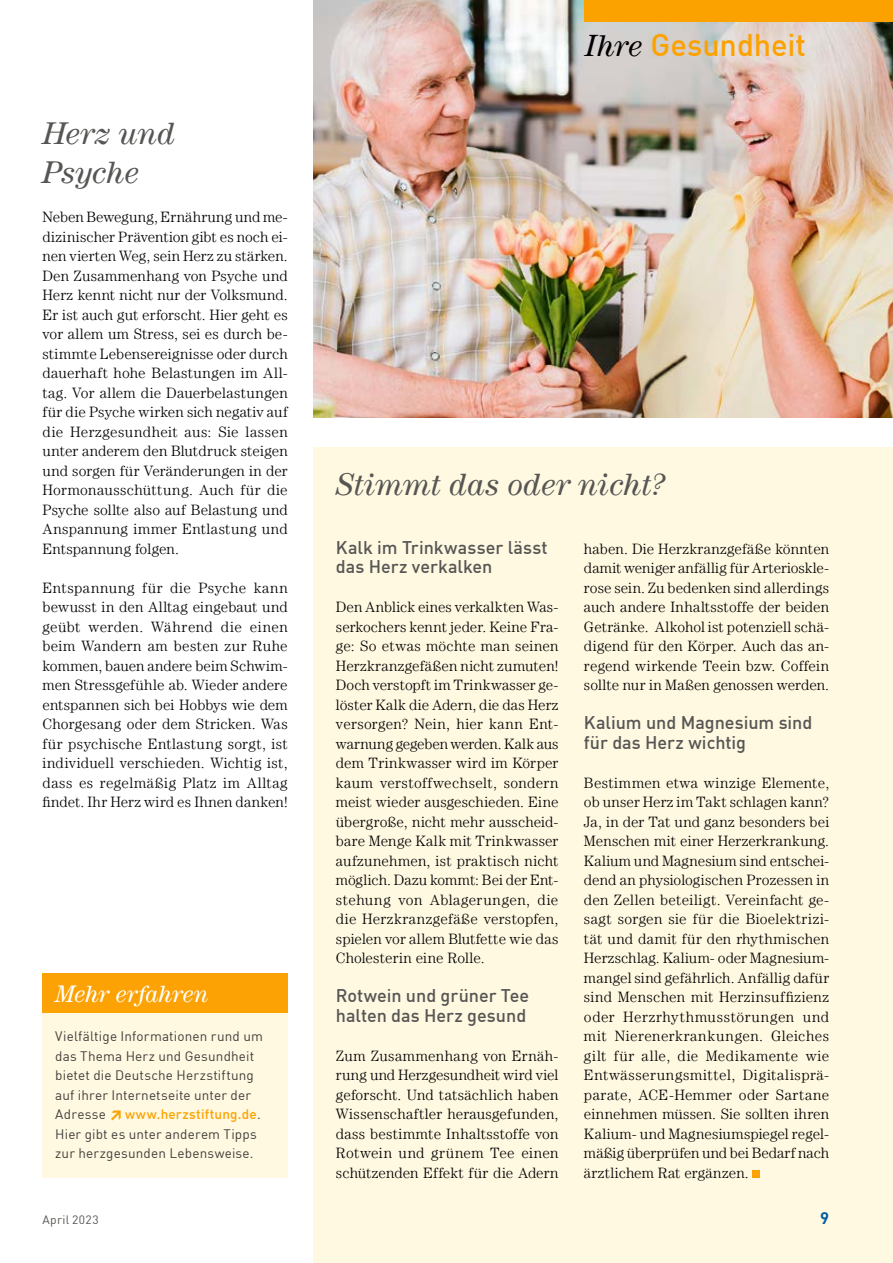
<style>
.page{position:relative;width:893px;height:1263px;background:#fff}
.page>*{position:absolute;margin:0;border:0;box-sizing:border-box;transform-origin:0 0}
.Inhalt_H3-_Überschrift_2_Ebene_21pt{font:italic 31.5px/39px "Century LT";letter-spacing:-.005em;color:#575654}
.t1{font:500 30.75px "DIN";letter-spacing:-.005em;color:#fca200}
.Inhalt_H3-_Info-Ueberschrift_16pt{font:italic 24px "Century LT";letter-spacing:.005em;color:#fff}
.Inhalt_H4-_Überschrift_3_Ebene_12pt{font:500 18px/19.5px "DIN";color:#575654}
.t2{font:700 16.5px "DIN";color:#005da2}
.Inhalt_p-Fließtext_10pt{font:300 15px/19.5px "Century LT";letter-spacing:.01em;color:#000;text-align:justify}
.Inhalt_p-_Info-klein_Fließtext_9_pt{font:13.5px/19.5px "DIN";letter-spacing:.015em;color:#413e3b}
.t3{font:12px "DIN";letter-spacing:.035em;color:#575654}
.s1{font-weight:900;color:#fca200}
.s2{font-weight:500;color:#fca200}
.s3{font-family:"Century LT";font-weight:400;font-style:italic;color:#000}
</style>
<div class="page">
<div style="left:313px;top:448px;width:580px;height:815px;background:#fff9e2"></div>
<div style="left:753px;top:1170px;width:7px;height:8px;background:#fca204"></div>
<img style="left:313px;top:0;width:580px;height:417px">
<div style="left:43px;top:974px;width:245px;height:204px;background:#fff9e2"></div>
<div style="left:43px;top:974px;width:245px;height:39px;background:#fca204"></div>
<div style="left:585px;top:0;width:308px;height:21px;background:#fca200"></div>
<h3 class="Inhalt_H3-_Überschrift_2_Ebene_21pt" style="left:43px;top:114px;width:134px">Herz und<br>Psyche</h3>
<p class="Inhalt_p-Fließtext_10pt" style="left:43px;top:207px;width:247px">Neben Bewegung, Ernährung und me&shy;dizinischer Prävention gibt es noch ei&shy;nen vierten Weg, sein Herz zu stärken.<br>Den Zusammenhang von Psyche und Herz kennt nicht nur der Volksmund.<br>Er ist auch gut erforscht. Hier geht es vor allem um Stress, sei es durch be&shy;stimmte Lebensereignisse oder durch dauerhaft hohe Belastungen im All&shy;tag. Vor allem die Dauerbelastungen für die Psyche wirken sich negativ auf die Herzgesundheit aus: Sie lassen unter anderem den Blutdruck steigen und sorgen für Veränderungen in der Hormonausschüttung. Auch für die Psyche sollte also auf Belastung und Anspannung immer Entlastung und Entspannung folgen.</p>
<p class="Inhalt_p-Fließtext_10pt" style="left:43px;top:578px;width:247px">Entspannung für die Psyche kann bewusst in den Alltag eingebaut und geübt werden. Während die einen beim Wandern am besten zur Ruhe kommen, bauen andere beim Schwim&shy;men Stressgefühle ab. Wieder andere entspannen sich bei Hobbys wie dem Chorgesang oder dem Stricken. Was für psychische Entlastung sorgt, ist individuell verschieden. Wichtig ist, dass es regelmäßig Platz im Alltag findet. Ihr Herz wird es Ihnen danken!</p>
<h3 class="Inhalt_H3-_Info-Ueberschrift_16pt" style="left:55px;top:980px;width:155px">Mehr erfahren</h3>
<p class="Inhalt_p-_Info-klein_Fließtext_9_pt" style="left:55px;top:1028px;width:209px">Vielfältige Informationen rund um das Thema Herz und Gesundheit bietet die Deutsche Herzstiftung auf ihrer Internetseite unter der<br>Adresse <span class="s1">≥</span><span class="s2">www.herzstiftung.de</span>.<br>Hier gibt es unter anderem Tipps zur herzgesunden Lebensweise.</p>
<h2 class="t1" style="left:585px;top:31px;width:223px"><span class="s3">Ihre</span> Gesundheit</h2>
<h3 class="Inhalt_H3-_Überschrift_2_Ebene_21pt" style="left:336px;top:465px;width:331px">Stimmt das oder nicht?</h3>
<h4 class="Inhalt_H4-_Überschrift_3_Ebene_12pt" style="left:336px;top:539px;width:213px">Kalk im Trinkwasser lässt das Herz verkalken</h4>
<p class="Inhalt_p-Fließtext_10pt" style="left:336px;top:597px;width:224px">Den Anblick eines verkalkten Was&shy;serkochers kennt jeder. Keine Fra&shy;ge: So etwas möchte man seinen Herzkranzgefäßen nicht zumuten!<br>Doch verstopft im Trinkwasser ge&shy;löster Kalk die Adern, die das Herz versorgen? Nein, hier kann Ent&shy;warnung gegeben werden. Kalk aus dem Trinkwasser wird im Körper kaum verstoffwechselt, sondern meist wieder ausgeschieden. Eine übergroße, nicht mehr ausscheid&shy;bare Menge Kalk mit Trinkwasser aufzunehmen, ist praktisch nicht möglich. Dazu kommt: Bei der Ent&shy;stehung von Ablagerungen, die die Herzkranzgefäße verstopfen, spielen vor allem Blutfette wie das Cholesterin eine Rolle.</p>
<h4 class="Inhalt_H4-_Überschrift_3_Ebene_12pt" style="left:336px;top:987px;width:195px">Rotwein und grüner Tee halten das Herz gesund</h4>
<p class="Inhalt_p-Fließtext_10pt" style="left:336px;top:1046px;width:224px">Zum Zusammenhang von Ernäh&shy;rung und Herzgesundheit wird viel geforscht. Und tatsächlich haben Wissenschaftler herausgefunden, dass bestimmte Inhaltsstoffe von Rotwein und grünem Tee einen schützenden Effekt für die Adern</p>
<p class="Inhalt_p-Fließtext_10pt" style="left:584px;top:539px;width:247px">haben. Die Herzkranzgefäße könnten damit weniger anfällig für Arterioskle&shy;rose sein. Zu bedenken sind allerdings auch andere Inhaltsstoffe der beiden Getränke. Alkohol ist potenziell schä&shy;digend für den Körper. Auch das an&shy;regend wirkende Teein bzw. Coffein sollte nur in Maßen genossen werden.</p>
<h4 class="Inhalt_H4-_Überschrift_3_Ebene_12pt" style="left:584px;top:714px;width:230px">Kalium und Magnesium sind für das Herz wichtig</h4>
<p class="Inhalt_p-Fließtext_10pt" style="left:584px;top:773px;width:247px">Bestimmen etwa winzige Elemente, ob unser Herz im Takt schlagen kann?<br>Ja, in der Tat und ganz besonders bei Menschen mit einer Herzerkrankung.<br>Kalium und Magnesium sind entschei&shy;dend an physiologischen Prozessen in den Zellen beteiligt. Vereinfacht ge&shy;sagt sorgen sie für die Bioelektrizi&shy;tät und damit für den rhythmischen Herzschlag. Kalium- oder Magnesium&shy;mangel sind gefährlich. Anfällig dafür sind Menschen mit Herzinsuffizienz oder Herzrhythmusstörungen und mit Nierenerkrankungen. Gleiches gilt für alle, die Medikamente wie Entwässerungsmittel, Digitalisprä&shy;parate, ACE-Hemmer oder Sartane einnehmen müssen. Sie sollten ihren Kalium- und Magnesiumspiegel regel&shy;mäßig überprüfen und bei Bedarf nach ärztlichem Rat ergänzen.</p>
<p class="t3" style="left:43px;top:1215px;width:58px">April 2023</p>
<p class="t2" style="left:820px;top:1210px;width:10px">9</p>
</div>
